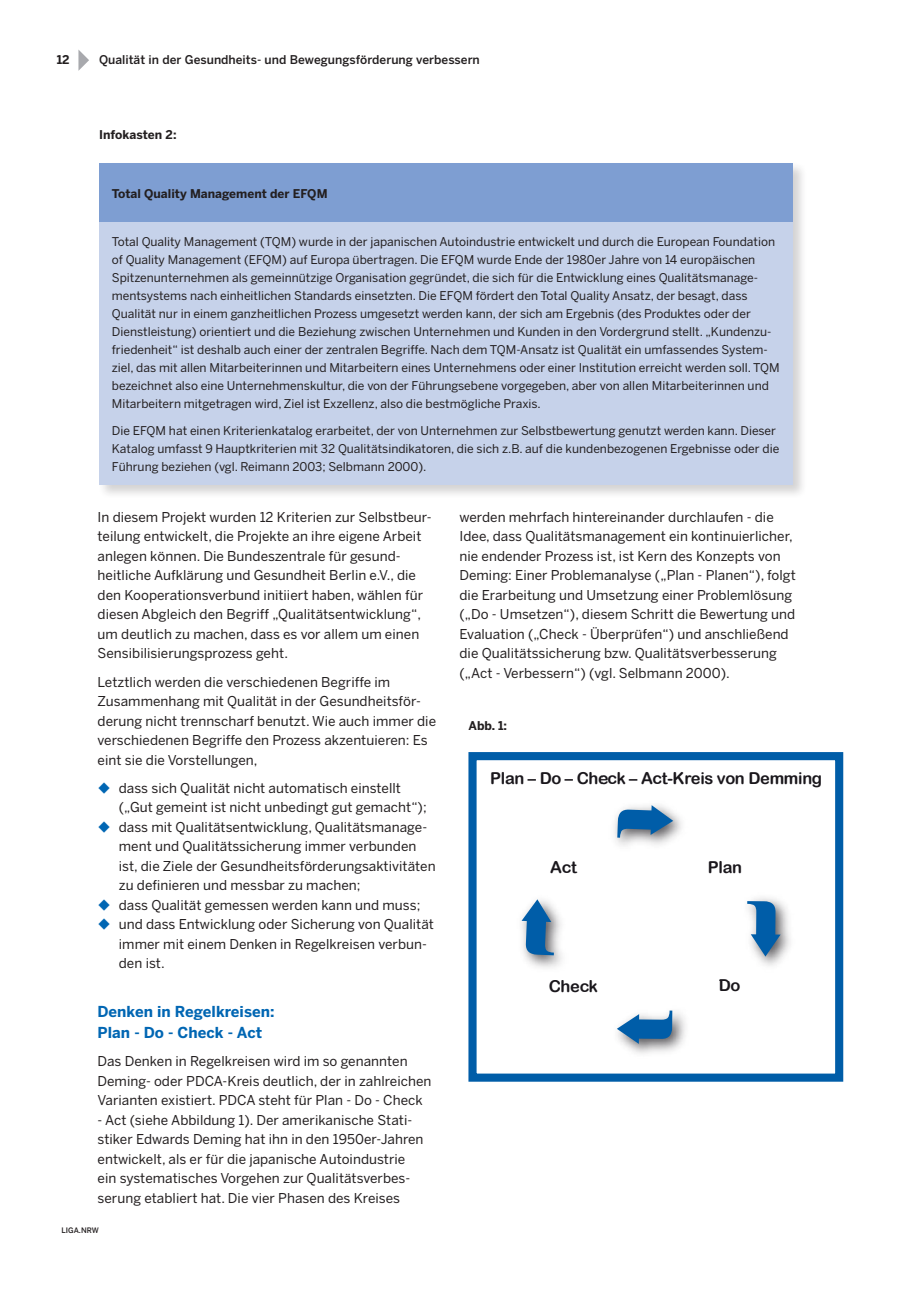
<style>
.page{position:relative;width:919px;height:1289px;background:#fff}
.page>*{position:absolute;margin:0;border:0;box-sizing:border-box;transform-origin:0 0}
.t1{font:16.5px "Arial Rounded MT Bold";letter-spacing:-.02em;color:#1a171c}
.H4-10_pt_Abstand_14{font:700 15px/21px "Benton Sans";letter-spacing:.005em;color:#0166b3}
.P-Fließtext_9_13_2{font:13.5px/19.5px "Benton Sans";letter-spacing:.005em;color:#231f20}
.LI-Aufzählung_9_13{font:13.5px/19.5px "Benton Sans";letter-spacing:.005em;color:#231f20}
.P-Tabellendatenzeile{font:12px/18px "Benton Sans";color:#231f20}
.t2{font:500 12px "Benton Sans";color:#231f20}
.P-Tabellenkopf_8_12b{font:700 12px "Benton Sans";color:#231f20}
.P-Tabelle_Abbildung{font:700 12px "Benton Sans";letter-spacing:.005em;color:#231f20}
.t3{font:500 7.5px "Benton Sans";letter-spacing:.005em;color:#231f20}
.s1{color:#0166b3}
</style>
<div class="page">
<svg style="left:78px;top:50px;width:11px;height:21px"></svg>
<div style="left:97px;top:161px;width:710px;height:338px;background:#231f20;opacity:.2"></div>
<div style="left:99px;top:163px;width:693px;height:59px;background:#7e9ed2"></div>
<div style="left:99px;top:222px;width:693px;height:263px;background:#c6d2ea"></div>
<div style="left:468px;top:752px;width:375px;height:329px;border:8px solid #005da8"></div>
<img style="left:614px;top:813px;width:68px;height:33px">
<img style="left:751px;top:897px;width:40px;height:69px">
<img style="left:602px;top:1012px;width:94px;height:69px">
<img style="left:524px;top:911px;width:38px;height:57px">
<svg style="left:617px;top:805px;width:56px;height:34px"></svg>
<svg style="left:748px;top:901px;width:33px;height:55px"></svg>
<svg style="left:616px;top:1012px;width:56px;height:32px"></svg>
<svg style="left:521px;top:900px;width:35px;height:55px"></svg>
<p class="P-Tabellenkopf_8_12b" style="left:57px;top:53px;width:14px">12</p>
<p class="t2" style="left:99px;top:53px;width:382px">Qualität in der Gesundheits- und Bewegungsförderung verbessern</p>
<p class="P-Tabelle_Abbildung" style="left:99px;top:127px;width:79px">Infokasten 2:</p>
<p class="P-Tabellenkopf_8_12b" style="left:112px;top:186px;width:217px">Total Quality Management der EFQM</p>
<p class="P-Tabellendatenzeile" style="left:112px;top:232px;width:669px">Total Quality Management (TQM) wurde in der japanischen Autoindustrie entwickelt und durch die European Foundation of Quality Management (EFQM) auf Europa übertragen. Die EFQM wurde Ende der 1980er Jahre von 14 europäischen Spitzenunternehmen als gemeinnützige Organisation gegründet, die sich für die Entwicklung eines Qualitätsmanage&shy;mentsystems nach einheitlichen Standards einsetzten. Die EFQM fördert den Total Quality Ansatz, der besagt, dass Qualität nur in einem ganzheitlichen Prozess umgesetzt werden kann, der sich am Ergebnis (des Produktes oder der Dienstleistung) orientiert und die Beziehung zwischen Unternehmen und Kunden in den Vordergrund stellt. „Kundenzu&shy;friedenheit“ ist deshalb auch einer der zentralen Begriffe. Nach dem TQM-Ansatz ist Qualität ein umfassendes System&shy;ziel, das mit allen Mitarbeiterinnen und Mitarbeitern eines Unternehmens oder einer Institution erreicht werden soll. TQM bezeichnet also eine Unternehmenskultur, die von der Führungsebene vorgegeben, aber von allen Mitarbeiterinnen und Mitarbeitern mitgetragen wird, Ziel ist Exzellenz, also die bestmögliche Praxis.</p>
<p class="P-Tabellendatenzeile" style="left:112px;top:421px;width:669px">Die EFQM hat einen Kriterienkatalog erarbeitet, der von Unternehmen zur Selbstbewertung genutzt werden kann. Dieser<br>Katalog umfasst 9 Hauptkriterien mit 32 Qualitätsindikatoren, die sich z.B. auf die kundenbezogenen Ergebnisse oder die<br>Führung beziehen (vgl. Reimann 2003; Selbmann 2000).</p>
<p class="P-Fließtext_9_13_2" style="left:98px;top:507px;width:335px">In diesem Projekt wurden 12 Kriterien zur Selbstbeur&shy;teilung entwickelt, die Projekte an ihre eigene Arbeit anlegen können. Die Bundeszentrale für gesund&shy;heitliche Aufklärung und Gesundheit Berlin e.V., die den Kooperationsverbund initiiert haben, wählen für diesen Abgleich den Begriff „Qualitätsentwicklung“, um deutlich zu machen, dass es vor allem um einen Sensibilisierungsprozess geht.</p>
<p class="P-Fließtext_9_13_2" style="left:98px;top:671px;width:340px">Letztlich werden die verschiedenen Begriffe im Zusammenhang mit Qualität in der Gesundheitsför&shy;derung nicht trennscharf benutzt. Wie auch immer die verschiedenen Begriffe den Prozess akzentuieren: Es eint sie die Vorstellungen,</p>
<p class="LI-Aufzählung_9_13" style="left:119px;top:777px;width:309px;text-indent:-21px"><span class="s1">◆</span> dass sich Qualität nicht automatisch einstellt („Gut gemeint ist nicht unbedingt gut gemacht“);</p>
<p class="LI-Aufzählung_9_13" style="left:119px;top:816px;width:318px;text-indent:-21px"><span class="s1">◆</span> dass mit Qualitätsentwicklung, Qualitätsmanage&shy;ment und Qualitätssicherung immer verbunden ist, die Ziele der Gesundheitsförderungsaktivitäten zu definieren und messbar zu machen;</p>
<p class="LI-Aufzählung_9_13" style="left:98px;top:894px;width:324px"><span class="s1">◆</span> dass Qualität gemessen werden kann und muss;</p>
<p class="LI-Aufzählung_9_13" style="left:119px;top:914px;width:316px;text-indent:-21px"><span class="s1">◆</span> und dass Entwicklung oder Sicherung von Qualität immer mit einem Denken in Regelkreisen verbun&shy;den ist.</p>
<p class="H4-10_pt_Abstand_14" style="left:98px;top:1001px;width:178px">Denken in Regelkreisen:<br>Plan - Do - Check - Act</p>
<p class="P-Fließtext_9_13_2" style="left:98px;top:1051px;width:335px">Das Denken in Regelkreisen wird im so genannten<br>Deming- oder PDCA-Kreis deutlich, der in zahlreichen<br>Varianten existiert. PDCA steht für Plan - Do - Check</p>
<p class="P-Fließtext_9_13_2" style="left:98px;top:1109px;width:327px">- Act (siehe Abbildung 1). Der amerikanische Stati&shy;stiker Edwards Deming hat ihn in den 1950er-Jahren entwickelt, als er für die japanische Autoindustrie ein systematisches Vorgehen zur Qualitätsverbes&shy;serung etabliert hat. Die vier Phasen des Kreises</p>
<p class="t3" style="left:61px;top:1225px;width:39px">LIGA.NRW</p>
<p class="P-Fließtext_9_13_2" style="left:459px;top:507px;width:338px">werden mehrfach hintereinander durchlaufen - die Idee, dass Qualitätsmanagement ein kontinuierlicher, nie endender Prozess ist, ist Kern des Konzepts von Deming: Einer Problemanalyse („Plan - Planen“), folgt die Erarbeitung und Umsetzung einer Problemlösung („Do - Umsetzen“), diesem Schritt die Bewertung und Evaluation („Check - Überprüfen“) und anschließend die Qualitätssicherung bzw. Qualitätsverbesserung („Act - Verbessern“) (vgl. Selbmann 2000).</p>
<p class="P-Tabelle_Abbildung" style="left:468px;top:718px;width:40px">Abb. 1:</p>
<p class="t1" style="left:490px;top:768px;width:333px">Plan – Do – Check – Act-Kreis von Demming</p>
<p class="t1" style="left:550px;top:857px;width:28px">Act</p>
<p class="t1" style="left:707px;top:857px;width:36px">Plan</p>
<p class="t1" style="left:548px;top:976px;width:51px">Check</p>
<p class="t1" style="left:718px;top:975px;width:23px">Do</p>
</div>
